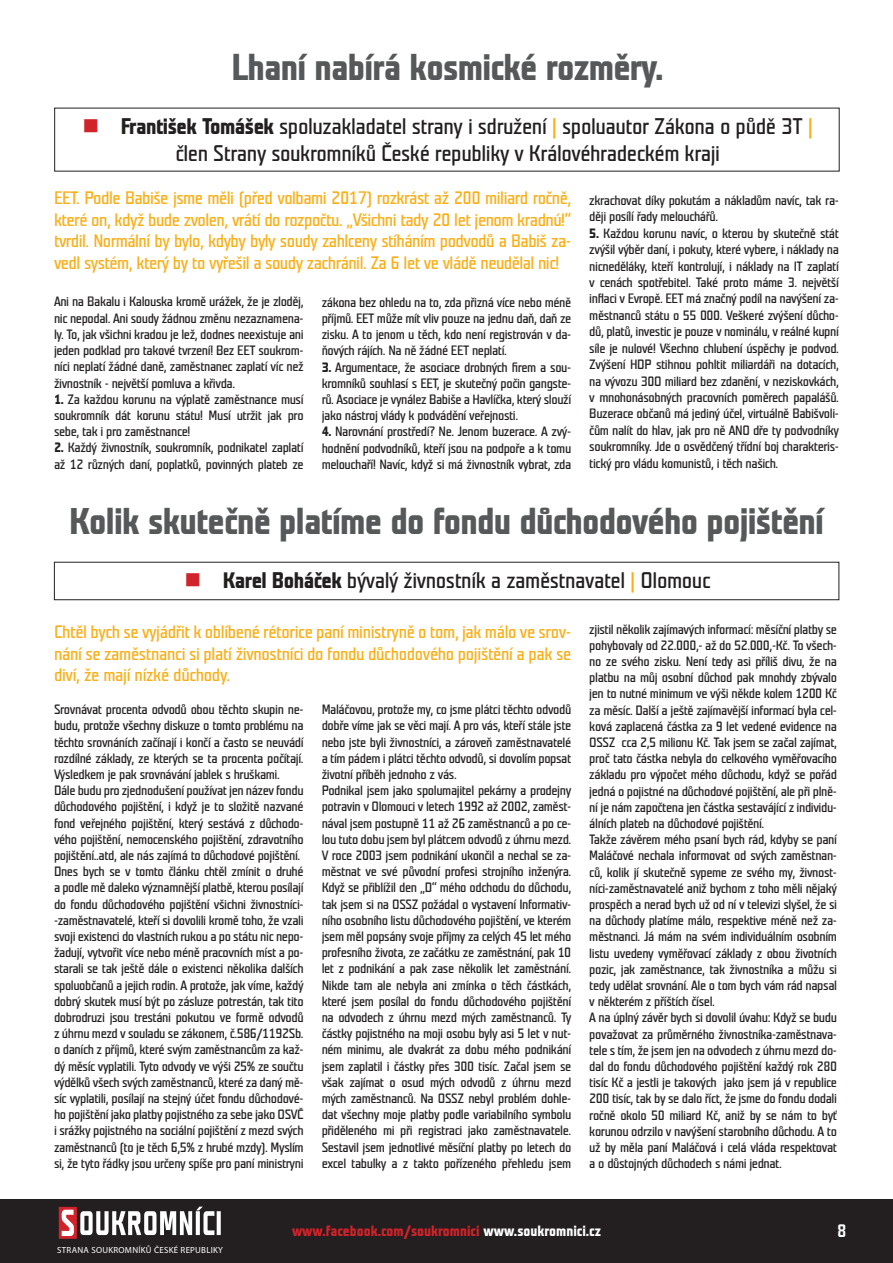
<style>
.page{position:relative;width:893px;height:1263px;background:#fff}
.page>*{position:absolute;margin:0;border:0;box-sizing:border-box;transform-origin:0 0}
.t1{font:700 37.5px "Teuton Normal CE";letter-spacing:-.02em;color:#57585a}
.t2{font:22.5px/27px "Teuton Normal CE";letter-spacing:-.02em;color:#231f20;text-align:center}
.t3{font:18px/21.6px "Teuton Normal CE";letter-spacing:-.025em;color:#faaf18;text-align:justify}
.t4{font:18px "Teuton Fett";color:#fff}
.t5{font:700 15px "Teuton Normal CE";color:#d1232a}
.t6{font:13.5px/16.2px "Teuton Normal CE";letter-spacing:-.03em;color:#231f20;text-align:justify}
.t7{font:8.85px "Myriad Pro";letter-spacing:.03em;color:#fff}
.s1{color:#d1232a}
.s2{font-weight:700}
.s3{color:#faaf18}
.s4{color:#fff}
</style>
<div class="page">
<div style="left:0;top:1199px;width:893px;height:64px;background:#231f20"></div>
<div style="left:58px;top:1205px;width:20px;height:35px;background:#d1232a"></div>
<div style="left:56px;top:1204px;width:23px;height:37px;border:2px solid #231f20"></div>
<svg style="left:62px;top:1210px;width:12px;height:26px"></svg>
<svg style="left:80px;top:1206px;width:141px;height:29px"></svg>
<div style="left:54px;top:562px;width:785px;height:38px;border:1px solid #231f20"></div>
<p class="t1" style="left:232px;top:48px;width:434px">Lhaní nabírá kosmické rozměry.</p>
<p class="t2" style="left:82px;top:113px;width:732px"><span class="s1">■</span> <span class="s2">František Tomášek</span> spoluzakladatel strany i sdružení <span class="s3">|</span> spoluautor Zákona o půdě 3T <span class="s3">| </span>člen Strany soukromníků České republiky v Královéhradeckém kraji</p>
<p class="t3" style="left:54px;top:188px;width:519px">EET. Podle Babiše jsme měli (před volbami 2017) rozkrást až 200 miliard ročně, které on, když bude zvolen, vrátí do rozpočtu. „Všichni tady 20 let jenom kradnú!“ tvrdil. Normální by bylo, kdyby byly soudy zahlceny stíháním podvodů a Babiš za&shy;vedl systém, který by to vyřešil a soudy zachránil. Za 6 let ve vládě neudělal nic!</p>
<p class="t6" style="left:54px;top:294px;width:251px">Ani na Bakalu i Kalouska kromě urážek, že je zloděj, nic nepodal. Ani soudy žádnou změnu nezaznamena&shy;ly. To, jak všichni kradou je lež, dodnes neexistuje ani jeden podklad pro takové tvrzení! Bez EET soukrom&shy;níci neplatí žádné daně, zaměstnanec zaplatí víc než živnostník - největší pomluva a křivda.</p>
<p class="t6" style="left:54px;top:391px;width:251px"><span class="s2">1.</span> Za každou korunu na výplatě zaměstnance musí soukromník dát korunu státu! Musí utržit jak pro sebe, tak i pro zaměstnance!</p>
<p class="t6" style="left:54px;top:440px;width:251px"><span class="s2">2.</span> Každý živnostník, soukromník, podnikatel zaplatí až 12 různých daní, poplatků, povinných plateb ze</p>
<p class="t6" style="left:322px;top:294px;width:251px">zákona bez ohledu na to, zda přizná více nebo méně příjmů. EET může mít vliv pouze na jednu daň, daň ze zisku. A to jenom u těch, kdo není registrován v da&shy;ňových rájích. Na ně žádné EET neplatí.</p>
<p class="t6" style="left:322px;top:359px;width:251px"><span class="s2">3.</span> Argumentace, že asociace drobných firem a sou&shy;kromníků souhlasí s EET, je skutečný počin gangste&shy;rů. Asociace je vynález Babiše a Havlíčka, který slouží jako nástroj vlády k podvádění veřejnosti.</p>
<p class="t6" style="left:322px;top:424px;width:251px"><span class="s2">4.</span> Narovnání prostředí? Ne. Jenom buzerace. A zvý&shy;hodnění podvodníků, kteří jsou na podpoře a k tomu melouchaří! Navíc, když si má živnostník vybrat, zda</p>
<p class="t6" style="left:589px;top:193px;width:251px">zkrachovat díky pokutám a nákladům navíc, tak ra&shy;ději posílí řady melouchářů.</p>
<p class="t6" style="left:589px;top:225px;width:251px"><span class="s2">5.</span> Každou korunu navíc, o kterou by skutečně stát zvýšil výběr daní, i pokuty, které vybere, i náklady na nicneděláky, kteří kontrolují, i náklady na IT zaplatí v cenách spotřebitel. Také proto máme 3. největší inflaci v Evropě. EET má značný podíl na navýšení za&shy;městnanců státu o 55 000. Veškeré zvýšení důcho&shy;dů, platů, investic je pouze v nominálu, v reálné kupní síle je nulové! Všechno chlubení úspěchy je podvod.<br>Zvýšení HDP stihnou pohltit miliardáři na dotacích, na vývozu 30O miliard bez zdanění, v neziskovkách, v mnohonásobných pracovních poměrech papalášů.<br>Buzerace občanů má jediný účel, virtuálně Babišvoli&shy;čům nalít do hlav, jak pro ně ANO dře ty podvodníky soukromníky. Jde o osvědčený třídní boj charakteris&shy;tický pro vládu komunistů, i těch našich.</p>
<p class="t1" style="left:69px;top:503px;width:756px">Kolik skutečně platíme do fondu důchodového pojištění</p>
<p class="t2" style="left:184px;top:567px;width:528px"><span class="s1">■</span> <span class="s2">Karel Boháček</span> bývalý živnostník a zaměstnavatel <span class="s3">|</span> Olomouc</p>
<p class="t3" style="left:54px;top:622px;width:519px">Chtěl bych se vyjádřit k oblíbené rétorice paní ministryně o tom, jak málo ve srov&shy;nání se zaměstnanci si platí živnostníci do fondu důchodového pojištění a pak se diví, že mají nízké důchody.</p>
<p class="t6" style="left:54px;top:702px;width:251px">Srovnávat procenta odvodů obou těchto skupin ne&shy;budu, protože všechny diskuze o tomto problému na těchto srovnáních začínají i končí a často se neuvádí rozdílné základy, ze kterých se ta procenta počítají.<br>Výsledkem je pak srovnávání jablek s hruškami.</p>
<p class="t6" style="left:54px;top:783px;width:251px">Dále budu pro zjednodušení používat jen název fondu důchodového pojištění, i když je to složitě nazvané fond veřejného pojištění, který sestává z důchodo&shy;vého pojištění, nemocenského pojištění, zdravotního pojištění..atd, ale nás zajímá to důchodové pojištění.</p>
<p class="t6" style="left:54px;top:864px;width:251px">Dnes bych se v tomto článku chtěl zmínit o druhé a podle mě daleko významnější platbě, kterou posílají do fondu důchodového pojištění všichni živnostníci--zaměstnavatelé, kteří si dovolili kromě toho, že vzali svoji existenci do vlastních rukou a po státu nic nepo&shy;žadují, vytvořit více nebo méně pracovních míst a po&shy;starali se tak ještě dále o existenci několika dalších spoluobčanů a jejich rodin. A protože, jak víme, každý dobrý skutek musí být po zásluze potrestán, tak tito dobrodruzi jsou trestáni pokutou ve formě odvodů z úhrnu mezd v souladu se zákonem, č.586/1192Sb. o daních z příjmů, které svým zaměstnancům za kaž&shy;dý měsíc vyplatili. Tyto odvody ve výši 25% ze součtu výdělků všech svých zaměstnanců, které za daný mě&shy;síc vyplatili, posílají na stejný účet fondu důchodové&shy;ho pojištění jako platby pojistného za sebe jako OSVČ i srážky pojistného na sociální pojištění z mezd svých zaměstnanců (to je těch 6,5% z hrubé mzdy). Myslím si, že tyto řádky jsou určeny spíše pro paní ministryni</p>
<p class="t6" style="left:322px;top:702px;width:251px">Maláčovou, protože my, co jsme plátci těchto odvodů dobře víme jak se věci mají. A pro vás, kteří stále jste nebo jste byli živnostníci, a zároveň zaměstnavatelé a tím pádem i plátci těchto odvodů, si dovolím popsat životní příběh jednoho z vás.</p>
<p class="t6" style="left:322px;top:783px;width:251px">Podnikal jsem jako spolumajitel pekárny a prodejny potravin v Olomouci v letech 1992 až 2002, zaměst&shy;nával jsem postupně 11 až 26 zaměstnanců a po ce&shy;lou tuto dobu jsem byl plátcem odvodů z úhrnu mezd.<br>V roce 2003 jsem podnikání ukončil a nechal se za&shy;městnat ve své původní profesi strojního inženýra.<br>Když se přiblížil den „D“ mého odchodu do důchodu, tak jsem si na OSSZ požádal o vystavení Informativ&shy;ního osobního listu důchodového pojištění, ve kterém jsem měl popsány svoje příjmy za celých 45 let mého profesního života, ze začátku ze zaměstnání, pak 10 let z podnikání a pak zase několik let zaměstnání.<br>Nikde tam ale nebyla ani zmínka o těch částkách, které jsem posílal do fondu důchodového pojištění na odvodech z úhrnu mezd mých zaměstnanců. Ty částky pojistného na moji osobu byly asi 5 let v nut&shy;ném minimu, ale dvakrát za dobu mého podnikání jsem zaplatil i částky přes 300 tisíc. Začal jsem se však zajímat o osud mých odvodů z úhrnu mezd mých zaměstnanců. Na OSSZ nebyl problém dohle&shy;dat všechny moje platby podle variabilního symbolu přiděleného mi při registraci jako zaměstnavatele.<br>Sestavil jsem jednotlivé měsíční platby po letech do excel tabulky a z takto pořízeného přehledu jsem</p>
<p class="t6" style="left:589px;top:621px;width:249px">zjistil několik zajímavých informací: měsíční platby se pohybovaly od 22.000,- až do 52.000,-Kč. To všech&shy;no ze svého zisku. Není tedy asi příliš divu, že na platbu na můj osobní důchod pak mnohdy zbývalo jen to nutné minimum ve výši někde kolem 1200 Kč za měsíc. Další a ještě zajímavější informací byla cel&shy;ková zaplacená částka za 9 let vedené evidence na OSSZ cca 2,5 milionu Kč. Tak jsem se začal zajímat, proč tato částka nebyla do celkového vyměřovacího základu pro výpočet mého důchodu, když se pořád jedná o pojistné na důchodové pojištění, ale při plně&shy;ní je nám započtena jen částka sestavájící z individu&shy;álních plateb na důchodové pojištění.</p>
<p class="t6" style="left:589px;top:832px;width:249px">Takže závěrem mého psaní bych rád, kdyby se paní Maláčové nechala informovat od svých zaměstnan&shy;ců, kolik jí skutečně sypeme ze svého my, živnost&shy;níci-zaměstnavatelé aniž bychom z toho měli nějaký prospěch a nerad bych už od ní v televizi slyšel, že si na důchody platíme málo, respektive méně než za&shy;městnanci. Já mám na svém individuálním osobním listu uvedeny vyměřovací základy z obou životních pozic, jak zaměstnance, tak živnostníka a můžu si tedy udělat srovnání. Ale o tom bych vám rád napsal v některém z příštích čísel.</p>
<p class="t6" style="left:589px;top:1010px;width:249px">A na úplný závěr bych si dovolil úvahu: Když se budu považovat za průměrného živnostníka-zaměstnava&shy;tele s tím, že jsem jen na odvodech z úhrnu mezd do&shy;dal do fondu důchodového pojištění každý rok 280 tisíc Kč a jestli je takových jako jsem já v republice 200 tisíc, tak by se dalo říct, že jsme do fondu dodali ročně okolo 50 miliard Kč, aniž by se nám to byť korunou odrzilo v navýšení starobního důchodu. A to už by měla paní Maláčová i celá vláda respektovat a o důstojných důchodech s námi jednat.</p>
<p class="t7" style="left:57px;top:1245px;width:167px">STRANA SOUKROMNÍKŮ ČESKÉ REPUBLIKY</p>
<p class="t5" style="left:292px;top:1223px;width:310px">www.facebook.com/soukromnici <span class="s4">www.soukromnici.cz</span></p>
<p class="t4" style="left:837px;top:1222px;width:11px">8</p>
</div>
